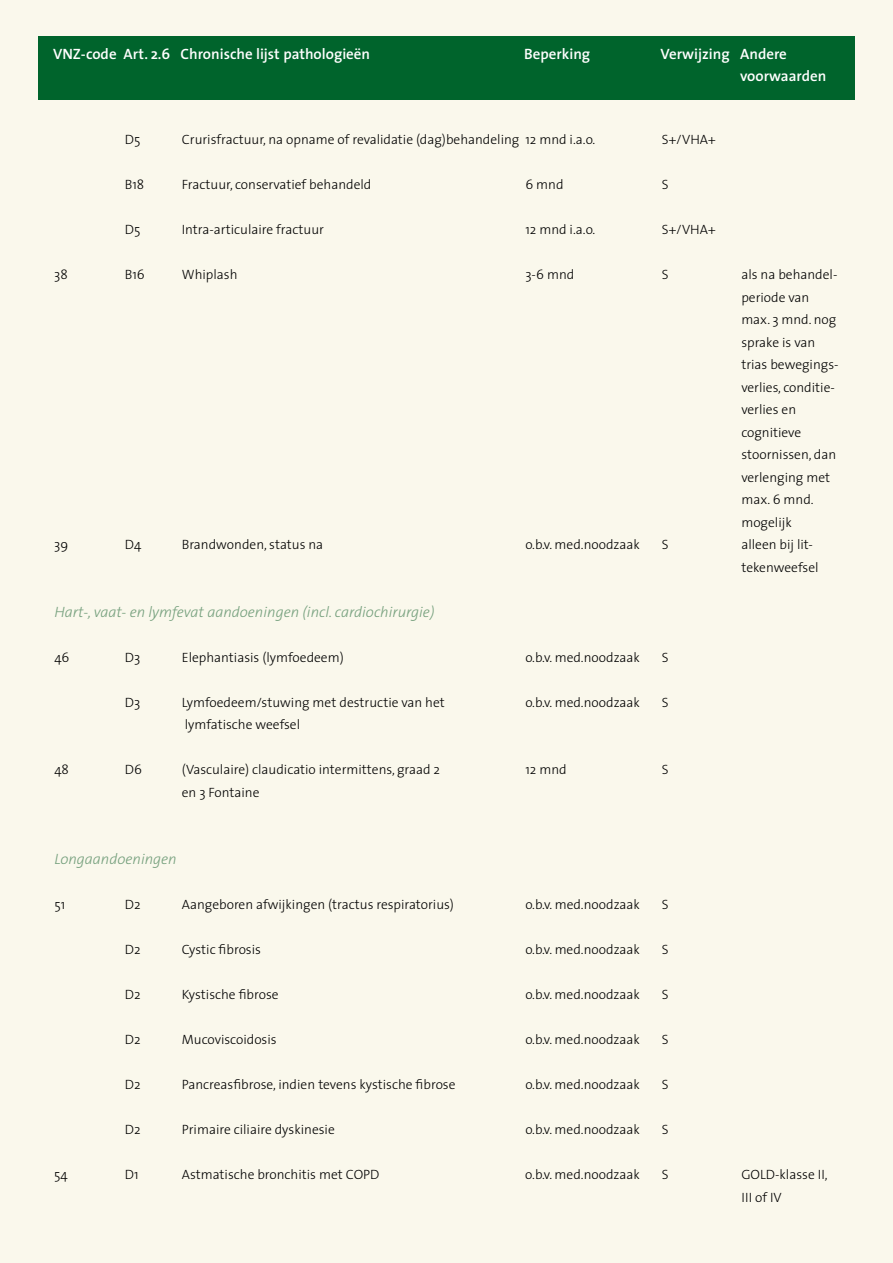
<style>
.page{position:relative;width:893px;height:1263px;background:#faf8ec}
.page>*{position:absolute;margin:0;border:0;box-sizing:border-box;transform-origin:0 0}
.t1{font:600 15px/22.5px "The Sans";color:#fff}
.t2{font:italic 300 15px "The Sans";color:#749f7c}
.t3{font:300 13.5px/22.5px "The Sans";color:#000}
</style>
<div class="page">
<div style="left:38px;top:37px;width:817px;height:63px;background:#00642c"></div>
<p class="t1" style="left:53px;top:43px;width:319px">VNZ-code Art. 2.6 Chronische lijst pathologieën</p>
<p class="t1" style="left:524px;top:43px;width:68px">Beperking</p>
<p class="t1" style="left:740px;top:43px;width:88px;text-indent:-80px">Verwijzing Andere voorwaarden</p>
<p class="t3" style="left:125px;top:128px;width:17px">D5</p>
<p class="t3" style="left:182px;top:128px;width:415px">Crurisfractuur, na opname of revalidatie (dag)behandeling 12 mnd i.a.o.</p>
<p class="t3" style="left:662px;top:128px;width:55px">S+/VHA+</p>
<p class="t3" style="left:125px;top:173px;width:21px">B18</p>
<p class="t3" style="left:182px;top:173px;width:191px">Fractuur, conservatief behandeld</p>
<p class="t3" style="left:525px;top:173px;width:40px">6 mnd</p>
<p class="t3" style="left:662px;top:173px;width:8px">S</p>
<p class="t3" style="left:125px;top:218px;width:17px">D5</p>
<p class="t3" style="left:182px;top:218px;width:144px">Intra-articulaire fractuur</p>
<p class="t3" style="left:525px;top:218px;width:72px">12 mnd i.a.o.</p>
<p class="t3" style="left:662px;top:218px;width:55px">S+/VHA+</p>
<p class="t3" style="left:54px;top:263px;width:15px">38</p>
<p class="t3" style="left:125px;top:263px;width:21px">B16</p>
<p class="t3" style="left:182px;top:263px;width:57px">Whiplash</p>
<p class="t3" style="left:525px;top:263px;width:51px">3-6 mnd</p>
<p class="t3" style="left:662px;top:263px;width:8px">S</p>
<p class="t3" style="left:741px;top:263px;width:99px">als na behandel&shy;periode van max. 3 mnd. nog sprake is van trias bewegings&shy;verlies, conditie&shy;verlies en cognitieve stoornissen, dan verlenging met max. 6 mnd. mogelijk</p>
<p class="t3" style="left:54px;top:533px;width:16px">39</p>
<p class="t3" style="left:125px;top:533px;width:18px">D4</p>
<p class="t3" style="left:182px;top:533px;width:143px">Brandwonden, status na</p>
<p class="t3" style="left:525px;top:533px;width:116px">o.b.v. med.noodzaak</p>
<p class="t3" style="left:662px;top:533px;width:8px">S</p>
<p class="t3" style="left:741px;top:533px;width:79px">alleen bij lit&shy;tekenweefsel</p>
<p class="t2" style="left:54px;top:602px;width:382px">Hart-, vaat- en lymfevat aandoeningen (incl. cardiochirurgie)</p>
<p class="t3" style="left:54px;top:646px;width:16px">46</p>
<p class="t3" style="left:125px;top:646px;width:17px">D3</p>
<p class="t3" style="left:182px;top:646px;width:163px">Elephantiasis (lymfoedeem)</p>
<p class="t3" style="left:525px;top:646px;width:116px">o.b.v. med.noodzaak</p>
<p class="t3" style="left:662px;top:646px;width:8px">S</p>
<p class="t3" style="left:125px;top:691px;width:17px">D3</p>
<p class="t3" style="left:182px;top:691px;width:264px">Lymfoedeem/stuwing met destructie van het</p>
<p class="t3" style="left:525px;top:691px;width:116px">o.b.v. med.noodzaak</p>
<p class="t3" style="left:662px;top:691px;width:8px">S</p>
<p class="t3" style="left:185px;top:713px;width:117px">lymfatische weefsel</p>
<p class="t3" style="left:54px;top:758px;width:16px">48</p>
<p class="t3" style="left:125px;top:758px;width:19px">D6</p>
<p class="t3" style="left:182px;top:758px;width:260px">(Vasculaire) claudicatio intermittens, graad 2</p>
<p class="t3" style="left:525px;top:758px;width:43px">12 mnd</p>
<p class="t3" style="left:662px;top:758px;width:8px">S</p>
<p class="t3" style="left:182px;top:781px;width:79px">en 3 Fontaine</p>
<p class="t2" style="left:54px;top:849px;width:124px">Longaandoeningen</p>
<p class="t3" style="left:54px;top:893px;width:12px">51</p>
<p class="t3" style="left:125px;top:893px;width:17px">D2</p>
<p class="t3" style="left:182px;top:893px;width:273px">Aangeboren afwijkingen (tractus respiratorius)</p>
<p class="t3" style="left:525px;top:893px;width:116px">o.b.v. med.noodzaak</p>
<p class="t3" style="left:662px;top:893px;width:8px">S</p>
<p class="t3" style="left:125px;top:938px;width:17px">D2</p>
<p class="t3" style="left:182px;top:938px;width:81px">Cystic fibrosis</p>
<p class="t3" style="left:525px;top:938px;width:116px">o.b.v. med.noodzaak</p>
<p class="t3" style="left:662px;top:938px;width:8px">S</p>
<p class="t3" style="left:125px;top:983px;width:17px">D2</p>
<p class="t3" style="left:182px;top:983px;width:98px">Kystische fibrose</p>
<p class="t3" style="left:525px;top:983px;width:116px">o.b.v. med.noodzaak</p>
<p class="t3" style="left:662px;top:983px;width:8px">S</p>
<p class="t3" style="left:125px;top:1028px;width:17px">D2</p>
<p class="t3" style="left:182px;top:1028px;width:96px">Mucoviscoidosis</p>
<p class="t3" style="left:525px;top:1028px;width:116px">o.b.v. med.noodzaak</p>
<p class="t3" style="left:662px;top:1028px;width:8px">S</p>
<p class="t3" style="left:125px;top:1073px;width:17px">D2</p>
<p class="t3" style="left:182px;top:1073px;width:275px">Pancreasfibrose, indien tevens kystische fibrose</p>
<p class="t3" style="left:525px;top:1073px;width:116px">o.b.v. med.noodzaak</p>
<p class="t3" style="left:662px;top:1073px;width:8px">S</p>
<p class="t3" style="left:125px;top:1118px;width:17px">D2</p>
<p class="t3" style="left:182px;top:1118px;width:155px">Primaire ciliaire dyskinesie</p>
<p class="t3" style="left:525px;top:1118px;width:116px">o.b.v. med.noodzaak</p>
<p class="t3" style="left:662px;top:1118px;width:8px">S</p>
<p class="t3" style="left:54px;top:1163px;width:15px">54</p>
<p class="t3" style="left:125px;top:1163px;width:15px">D1</p>
<p class="t3" style="left:182px;top:1163px;width:199px">Astmatische bronchitis met COPD</p>
<p class="t3" style="left:525px;top:1163px;width:116px">o.b.v. med.noodzaak</p>
<p class="t3" style="left:662px;top:1163px;width:8px">S</p>
<p class="t3" style="left:741px;top:1163px;width:88px">GOLD-klasse II,<br>III of IV</p>
</div>
